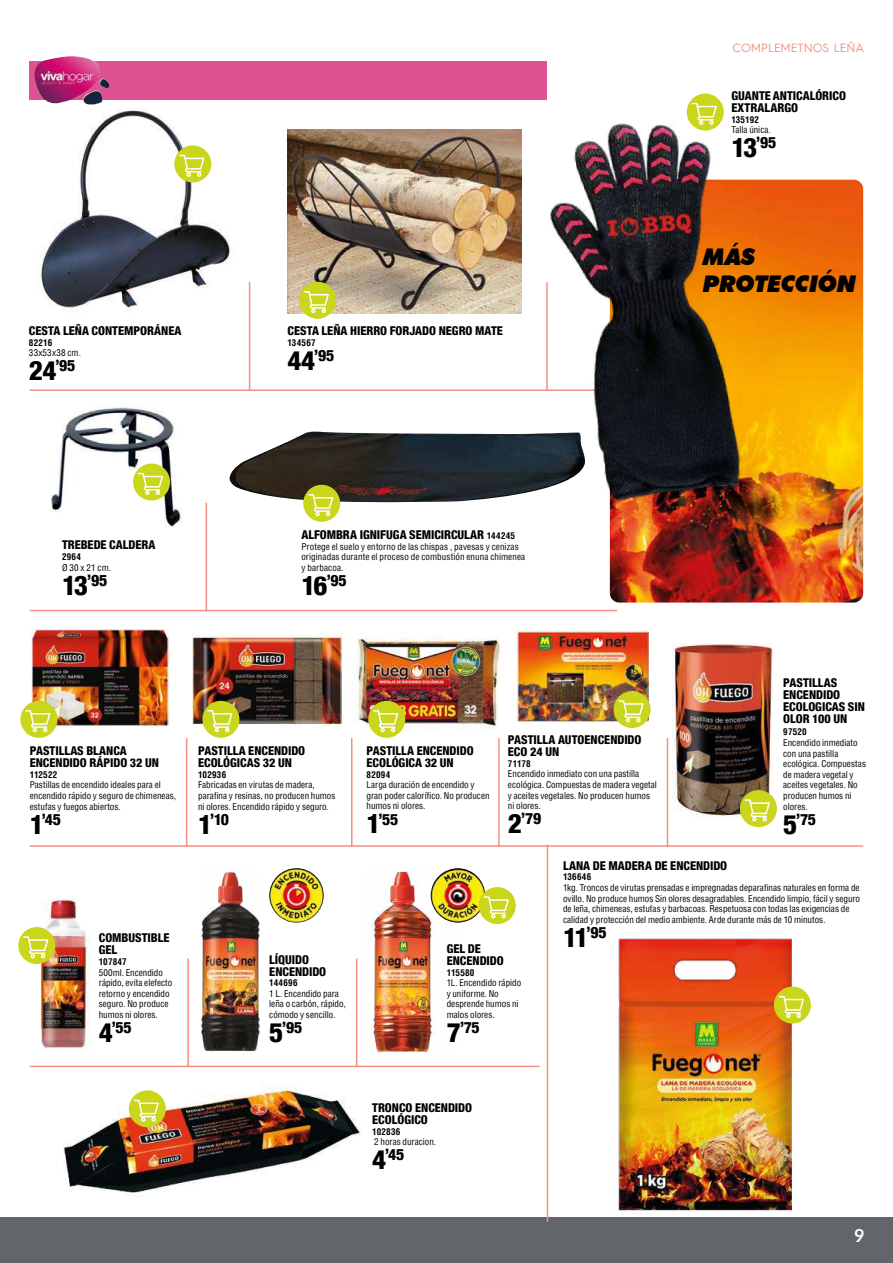
<style>
.page{position:relative;width:893px;height:1263px;background:#fff}
.page>*{position:absolute;margin:0;border:0;box-sizing:border-box;transform-origin:0 0}
.t1{font:italic 900 22.95px/26.8px "Futura BT";letter-spacing:-.025em;color:#000}
.t2{font:700 18px "Lato";color:#fff}
.t3{font:800 condensed 15.9px "Helvetica 87";color:#000}
.t4{font:800 condensed 15.75px "Helvetica 87";letter-spacing:-.01em;color:#000}
.t5{font:800 condensed 12.15px/12.1px "Helvetica 87";color:#000}
.t6{font:12px "Hurme Geometric Sans 4";color:#f28f85}
.t7{font:condensed 9.15px/10.6px "Helvetica";color:#000}
.t8{font:700 condensed 9.15px "Helvetica";letter-spacing:.025em;color:#000}
.t9{font:condensed 9.15px "Helvetica";letter-spacing:.02em;color:#000}
.s1{font-size:27px}
.s2{font-size:27.3px}
.s3{font-family:"Helvetica";font-weight:700;font-size:9.15px}
</style>
<div class="page">
<div style="left:0;top:1217px;width:893px;height:46px;background:#62656a"></div>
<img style="left:31px;top:899px;width:59px;height:151px">
<img style="left:63px;top:1083px;width:299px;height:114px">
<img style="left:618px;top:938px;width:180px;height:273px">
<hr style="left:30px;top:610px;width:587px;height:1px;background:#f28f85">
<hr style="left:30px;top:1066px;width:510px;height:1px;background:#f28f85">
<hr style="left:30px;top:845px;width:833px;height:2px;background:#f28f85">
<hr style="left:30px;top:389px;width:587px;height:2px;background:#f28f85">
<hr style="left:547px;top:844px;width:1px;height:378px;background:#f28f85">
<hr style="left:187px;top:958px;width:2px;height:109px;background:#f28f85">
<hr style="left:186px;top:738px;width:1px;height:109px;background:#f28f85">
<hr style="left:206px;top:503px;width:1px;height:108px;background:#f28f85">
<hr style="left:249px;top:282px;width:1px;height:109px;background:#f28f85">
<hr style="left:351px;top:738px;width:1px;height:109px;background:#f28f85">
<hr style="left:498px;top:738px;width:2px;height:109px;background:#f28f85">
<hr style="left:667px;top:738px;width:1px;height:109px;background:#f28f85">
<hr style="left:356px;top:958px;width:1px;height:109px;background:#f28f85">
<img style="left:50px;top:404px;width:132px;height:123px">
<img style="left:230px;top:431px;width:307px;height:72px">
<img style="left:610px;top:180px;width:253px;height:423px">
<img style="left:537px;top:109px;width:220px;height:403px">
<img style="left:37px;top:109px;width:193px;height:203px">
<img style="left:287px;top:130px;width:234px;height:183px">
<img style="left:201px;top:872px;width:58px;height:180px">
<img style="left:431px;top:868px;width:54px;height:54px;border-radius:27px">
<img style="left:269px;top:868px;width:55px;height:54px;border-radius:27px">
<img style="left:371px;top:871px;width:87px;height:182px">
<img style="left:192px;top:635px;width:149px;height:92px">
<img style="left:32px;top:629px;width:137px;height:98px">
<img style="left:516px;top:630px;width:132px;height:93px">
<img style="left:355px;top:635px;width:146px;height:96px">
<img style="left:673px;top:643px;width:100px;height:174px">
<div style="left:29px;top:61px;width:518px;height:38px;background:#df5292"></div>
<img style="left:34px;top:56px;width:75px;height:48px">
<div style="left:129px;top:1090px;width:37px;height:37px;background:#c9d61c;border-radius:50%"></div>
<svg style="left:134px;top:1099px;width:25px;height:23px"></svg>
<div style="left:18px;top:927px;width:37px;height:37px;background:#c9d61c;border-radius:50%"></div>
<svg style="left:23px;top:936px;width:25px;height:22px"></svg>
<div style="left:479px;top:887px;width:37px;height:37px;background:#c9d61c;border-radius:50%"></div>
<svg style="left:484px;top:896px;width:25px;height:22px"></svg>
<div style="left:774px;top:986px;width:37px;height:37px;background:#c9d61c;border-radius:50%"></div>
<svg style="left:779px;top:996px;width:25px;height:22px"></svg>
<div style="left:202px;top:701px;width:37px;height:37px;background:#c9d61c;border-radius:50%"></div>
<svg style="left:207px;top:710px;width:25px;height:22px"></svg>
<div style="left:368px;top:701px;width:37px;height:37px;background:#c9d61c;border-radius:50%"></div>
<svg style="left:373px;top:710px;width:25px;height:22px"></svg>
<div style="left:614px;top:691px;width:37px;height:37px;background:#c9d61c;border-radius:50%"></div>
<svg style="left:618px;top:700px;width:26px;height:22px"></svg>
<div style="left:740px;top:790px;width:37px;height:37px;background:#c9d61c;border-radius:50%"></div>
<svg style="left:745px;top:799px;width:25px;height:22px"></svg>
<div style="left:303px;top:485px;width:37px;height:37px;background:#c9d61c;border-radius:50%"></div>
<svg style="left:308px;top:494px;width:25px;height:22px"></svg>
<div style="left:133px;top:463px;width:37px;height:37px;background:#c9d61c;border-radius:50%"></div>
<svg style="left:138px;top:473px;width:25px;height:22px"></svg>
<div style="left:299px;top:282px;width:37px;height:37px;background:#c9d61c;border-radius:50%"></div>
<svg style="left:304px;top:291px;width:25px;height:22px"></svg>
<div style="left:174px;top:145px;width:37px;height:37px;background:#c9d61c;border-radius:50%"></div>
<svg style="left:179px;top:155px;width:25px;height:22px"></svg>
<div style="left:687px;top:94px;width:37px;height:37px;background:#c9d61c;border-radius:50%"></div>
<svg style="left:692px;top:103px;width:25px;height:22px"></svg>
<div style="left:20px;top:701px;width:37px;height:37px;background:#c9d61c;border-radius:50%"></div>
<svg style="left:25px;top:710px;width:25px;height:22px"></svg>
<h3 class="t5" style="left:29px;top:324px;width:154px">CESTA LEÑA CONTEMPORÁNEA</h3>
<p class="t8" style="left:29px;top:336px;width:25px">82216</p>
<p class="t9" style="left:29px;top:347px;width:54px">33x53x38 cm.</p>
<h3 class="t4" style="left:29px;top:356px;width:48px"><span class="s1">24</span>’95</h3>
<h3 class="t5" style="left:287px;top:324px;width:217px">CESTA LEÑA HIERRO FORJADO NEGRO MATE</h3>
<p class="t8" style="left:287px;top:336px;width:30px">134567</p>
<h3 class="t4" style="left:287px;top:345px;width:48px"><span class="s1">44</span>’95</h3>
<h3 class="t6" style="left:732px;top:40px;width:133px">COMPLEMETNOS LEÑA</h3>
<h3 class="t5" style="left:731px;top:89px;width:116px">GUANTE ANTICALÓRICO<br>EXTRALARGO</h3>
<p class="t8" style="left:731px;top:113px;width:29px">135192</p>
<p class="t7" style="left:731px;top:125px;width:41px">Talla única.</p>
<h3 class="t4" style="left:731px;top:133px;width:46px"><span class="s1">13</span>’95</h3>
<h1 class="t1" style="left:703px;top:243px;width:155px">MÁS<br>PROTECCIÓN</h1>
<h3 class="t5" style="left:62px;top:539px;width:95px">TREBEDE CALDERA</h3>
<p class="t8" style="left:62px;top:551px;width:21px">2964</p>
<p class="t7" style="left:62px;top:562px;width:51px">Ø 30 x 21 cm.</p>
<h3 class="t3" style="left:62px;top:570px;width:47px"><span class="s2">13</span>’95</h3>
<h3 class="t5" style="left:301px;top:528px;width:215px">ALFOMBRA IGNIFUGA SEMICIRCULAR <span class="s3">144245</span></h3>
<p class="t7" style="left:301px;top:541px;width:225px">Protege el suelo y entorno de las chispas , pavesas y cenizas originadas durante el proceso de combustión enuna chimenea y barbacoa.</p>
<h3 class="t4" style="left:301px;top:570px;width:47px"><span class="s1">16</span>’95</h3>
<h3 class="t5" style="left:30px;top:744px;width:131px">PASTILLAS BLANCA<br>ENCENDIDO RÁPIDO 32 UN</h3>
<p class="t8" style="left:30px;top:768px;width:29px">112522</p>
<p class="t7" style="left:30px;top:779px;width:148px">Pastillas de encendido ideales para el encendido rápido y seguro de chimeneas, estufas y fuegos abiertos.</p>
<h3 class="t4" style="left:30px;top:809px;width:33px"><span class="s1">1</span>’45</h3>
<h3 class="t5" style="left:99px;top:932px;width:72px">COMBUSTIBLE<br>GEL</h3>
<p class="t8" style="left:99px;top:956px;width:29px">107847</p>
<p class="t7" style="left:99px;top:967px;width:75px">500ml. Encendido rápido, evita elefecto retorno y encendido seguro. No produce humos ni olores.</p>
<h3 class="t4" style="left:99px;top:1018px;width:34px"><span class="s1">4</span>’55</h3>
<h3 class="t5" style="left:198px;top:744px;width:109px">PASTILLA ENCENDIDO<br>ECOLÓGICAS 32 UN</h3>
<p class="t8" style="left:198px;top:768px;width:30px">102936</p>
<p class="t7" style="left:198px;top:779px;width:139px">Fabricadas en virutas de madera, parafina y resinas, no producen humos ni olores. Encendido rápido y seguro.</p>
<h3 class="t4" style="left:198px;top:809px;width:32px"><span class="s1">1</span>’10</h3>
<h3 class="t5" style="left:269px;top:953px;width:58px">LÍQUIDO<br>ENCENDIDO</h3>
<p class="t8" style="left:269px;top:977px;width:30px">144696</p>
<p class="t7" style="left:269px;top:988px;width:78px">1 L. Encendido para leña o carbón, rápido, cómodo y sencillo.</p>
<h3 class="t4" style="left:269px;top:1018px;width:35px"><span class="s1">5</span>’95</h3>
<h3 class="t5" style="left:367px;top:744px;width:109px">PASTILLA ENCENDIDO<br>ECOLÓGICA 32 UN</h3>
<p class="t8" style="left:367px;top:768px;width:25px">82094</p>
<p class="t7" style="left:367px;top:779px;width:125px">Larga duración de encendido y gran poder calorífico. No producen humos ni olores.</p>
<h3 class="t4" style="left:367px;top:809px;width:33px"><span class="s1">1</span>’55</h3>
<h3 class="t5" style="left:508px;top:733px;width:135px">PASTILLA AUTOENCENDIDO<br>ECO 24 UN</h3>
<p class="t8" style="left:508px;top:757px;width:24px">71178</p>
<p class="t7" style="left:508px;top:769px;width:151px">Encendido inmediato con una pastilla ecológica. Compuestas de madera vegetal y aceites vegetales. No producen humos ni olores.</p>
<h3 class="t4" style="left:508px;top:809px;width:35px"><span class="s1">2</span>’79</h3>
<h3 class="t5" style="left:783px;top:676px;width:83px">PASTILLAS<br>ENCENDIDO<br>ECOLOGICAS SIN<br>OLOR 100 UN</h3>
<p class="t8" style="left:783px;top:726px;width:25px">97520</p>
<p class="t7" style="left:783px;top:737px;width:84px">Encendido inmediato con una pastilla ecológica. Compuestas de madera vegetal y aceites vegetales. No producen humos ni olores.</p>
<h3 class="t4" style="left:783px;top:809px;width:34px"><span class="s1">5</span>’75</h3>
<h3 class="t5" style="left:447px;top:942px;width:58px">GEL DE<br>ENCENDIDO</h3>
<p class="t8" style="left:447px;top:966px;width:29px">115580</p>
<p class="t7" style="left:447px;top:977px;width:76px">1L. Encendido rápido y uniforme. No desprende humos ni malos olores.</p>
<h3 class="t4" style="left:447px;top:1018px;width:35px"><span class="s1">7</span>’75</h3>
<h3 class="t5" style="left:563px;top:859px;width:166px">LANA DE MADERA DE ENCENDIDO</h3>
<p class="t8" style="left:563px;top:871px;width:30px">136646</p>
<p class="t7" style="left:563px;top:882px;width:298px">1kg. Troncos de virutas prensadas e impregnadas deparafinas naturales en forma de ovillo. No produce humos Sin olores desagradables. Encendido limpio, fácil y seguro de leña, chimeneas, estufas y barbacoas. Respetuosa con todas las exigencias de calidad y protección del medio ambiente. Arde durante más de 10 minutos.</p>
<h3 class="t4" style="left:563px;top:922px;width:45px"><span class="s1">11</span>’95</h3>
<h3 class="t5" style="left:372px;top:1101px;width:101px">TRONCO ENCENDIDO<br>ECOLÓGICO</h3>
<p class="t8" style="left:372px;top:1125px;width:30px">102836</p>
<p class="t7" style="left:374px;top:1136px;width:63px">2 horas duracion.</p>
<h3 class="t4" style="left:372px;top:1145px;width:34px"><span class="s1">4</span>’45</h3>
<h2 class="t2" style="left:854px;top:1225px;width:12px">9</h2>
</div>
